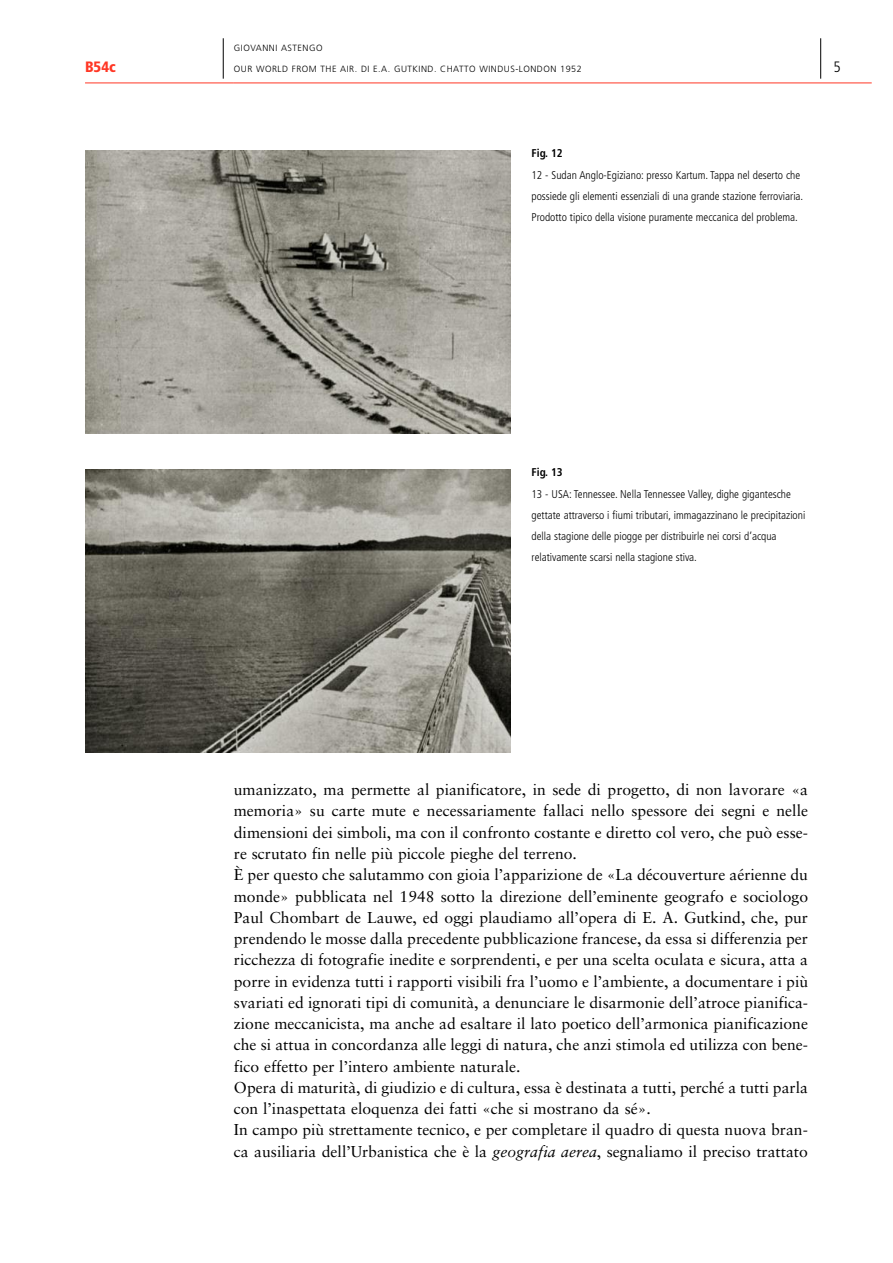
<style>
.page{position:relative;width:893px;height:1263px;background:#fff}
.page>*{position:absolute;margin:0;border:0;box-sizing:border-box;transform-origin:0 0}
.t1{font:15.75px/21.3px "Sabon";color:#000}
.t2{font:900 condensed 15px "Frutiger";color:#ff3725}
.t3{font:300 condensed 15px "Frutiger";color:#000}
.t4{font:300 condensed 11.25px/21.3px "Frutiger";color:#000}
.t5{font:700 condensed 11.25px "Frutiger";color:#000}
.t6{font:300 9px "Frutiger";letter-spacing:.055em;color:#000}
.s1{font-style:italic}
</style>
<div class="page">
<hr style="left:85px;top:83px;width:149px;height:1px;background:#ff3725">
<hr style="left:234px;top:83px;width:638px;height:1px;background:#ff3725">
<hr style="left:223px;top:38px;width:1px;height:41px;background:#000">
<hr style="left:820px;top:38px;width:1px;height:41px;background:#000">
<img style="left:85px;top:151px;width:425px;height:282px">
<img style="left:85px;top:470px;width:425px;height:283px">
<p class="t2" style="left:85px;top:61px;width:32px">B54c</p>
<p class="t6" style="left:234px;top:44px;width:90px">GIOVANNI ASTENGO</p>
<p class="t6" style="left:234px;top:66px;width:349px">OUR WORLD FROM THE AIR. DI E.A. GUTKIND. CHATTO WINDUS-LONDON 1952</p>
<p class="t3" style="left:833px;top:61px;width:9px">5</p>
<p class="t5" style="left:531px;top:149px;width:33px">Fig. 12</p>
<p class="t4" style="left:531px;top:165px;width:273px">12 - Sudan Anglo-Egiziano: presso Kartum. Tappa nel deserto che possiede gli elementi essenziali di una grande stazione ferroviaria.<br>Prodotto tipico della visione puramente meccanica del problema.</p>
<p class="t5" style="left:531px;top:468px;width:33px">Fig. 13</p>
<p class="t4" style="left:531px;top:484px;width:275px">13 - USA: Tennessee. Nella Tennessee Valley, dighe gigantesche gettate attraverso i fiumi tributari, immagazzinano le precipitazioni della stagione delle piogge per distribuirle nei corsi d’acqua relativamente scarsi nella stagione stiva.</p>
<p class="t1" style="left:234px;top:780px;width:576px">umanizzato, ma permette al pianificatore, in sede di progetto, di non lavorare «a memoria» su carte mute e necessariamente fallaci nello spessore dei segni e nelle dimensioni dei simboli, ma con il confronto costante e diretto col vero, che può esse&shy;re scrutato fin nelle più piccole pieghe del terreno.<br>È per questo che salutammo con gioia l’apparizione de «La découverture aérienne du monde» pubblicata nel 1948 sotto la direzione dell’eminente geografo e sociologo Paul Chombart de Lauwe, ed oggi plaudiamo all’opera di E. A. Gutkind, che, pur prendendo le mosse dalla precedente pubblicazione francese, da essa si differenzia per ricchezza di fotografie inedite e sorprendenti, e per una scelta oculata e sicura, atta a porre in evidenza tutti i rapporti visibili fra l’uomo e l’ambiente, a documentare i più svariati ed ignorati tipi di comunità, a denunciare le disarmonie dell’atroce pianifica&shy;zione meccanicista, ma anche ad esaltare il lato poetico dell’armonica pianificazione che si attua in concordanza alle leggi di natura, che anzi stimola ed utilizza con bene&shy;fico effetto per l’intero ambiente naturale.<br>Opera di maturità, di giudizio e di cultura, essa è destinata a tutti, perché a tutti parla con l’inaspettata eloquenza dei fatti «che si mostrano da sé».<br>In campo più strettamente tecnico, e per completare il quadro di questa nuova bran&shy;ca ausiliaria dell’Urbanistica che è la <span class="s1">geografia aerea</span>, segnaliamo il preciso trattato</p>
</div>
